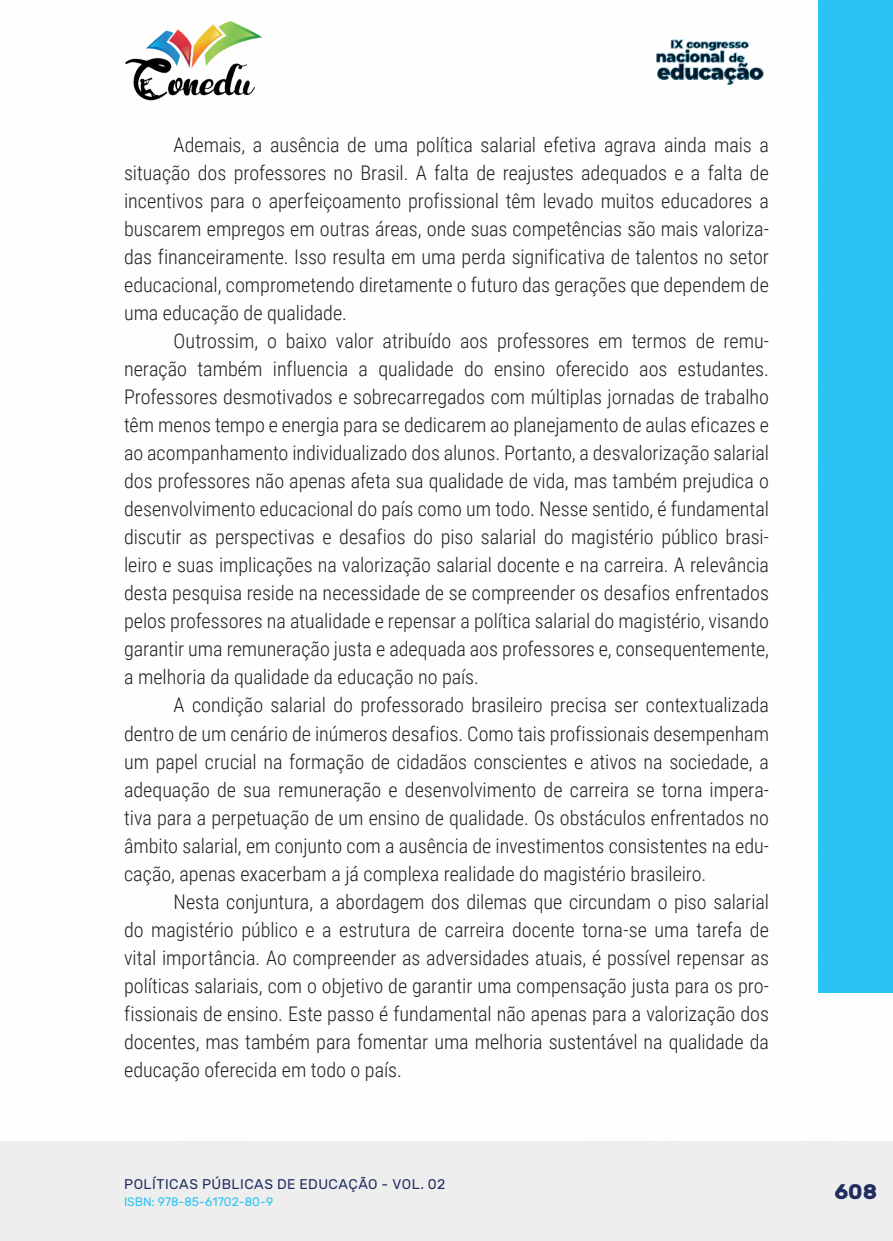
<style>
.page{position:relative;width:893px;height:1241px;background:#fff}
.page>*{position:absolute;margin:0;border:0;box-sizing:border-box;transform-origin:0 0}
.t1{font:700 21px "Rubik";color:#202d5e}
._9_CORPO{font:300 20.12px/28px "Roboto Condensed";color:#231f20;text-align:justify}
.t2{font:14px "Rubik";letter-spacing:.035em;color:#202d5e}
.t3{font:12.25px "Rubik";color:#29c4f3}
</style>
<div class="page">
<div style="left:0;top:1141px;width:893px;height:99px;background:#eeeeef"></div>
<div style="left:819px;top:0;width:74px;height:992px;background:#29c4f3"></div>
<img style="left:125px;top:20px;width:137px;height:81px">
<img style="left:656px;top:39px;width:108px;height:46px">
<p class="_9_CORPO" style="left:124px;top:130px;width:646px;text-indent:50px">Ademais, a ausência de uma política salarial efetiva agrava ainda mais a situação dos professores no Brasil. A falta de reajustes adequados e a falta de incentivos para o aperfeiçoamento profissional têm levado muitos educadores a buscarem empregos em outras áreas, onde suas competências são mais valoriza&shy;das financeiramente. Isso resulta em uma perda significativa de talentos no setor educacional, comprometendo diretamente o futuro das gerações que dependem de uma educação de qualidade.</p>
<p class="_9_CORPO" style="left:124px;top:326px;width:646px;text-indent:50px">Outrossim, o baixo valor atribuído aos professores em termos de remu&shy;neração também influencia a qualidade do ensino oferecido aos estudantes.<br>Professores desmotivados e sobrecarregados com múltiplas jornadas de trabalho têm menos tempo e energia para se dedicarem ao planejamento de aulas eficazes e ao acompanhamento individualizado dos alunos. Portanto, a desvalorização salarial dos professores não apenas afeta sua qualidade de vida, mas também prejudica o desenvolvimento educacional do país como um todo. Nesse sentido, é fundamental discutir as perspectivas e desafios do piso salarial do magistério público brasi&shy;leiro e suas implicações na valorização salarial docente e na carreira. A relevância desta pesquisa reside na necessidade de se compreender os desafios enfrentados pelos professores na atualidade e repensar a política salarial do magistério, visando garantir uma remuneração justa e adequada aos professores e, consequentemente, a melhoria da qualidade da educação no país.</p>
<p class="_9_CORPO" style="left:124px;top:690px;width:646px;text-indent:50px">A condição salarial do professorado brasileiro precisa ser contextualizada dentro de um cenário de inúmeros desafios. Como tais profissionais desempenham um papel crucial na formação de cidadãos conscientes e ativos na sociedade, a adequação de sua remuneração e desenvolvimento de carreira se torna impera&shy;tiva para a perpetuação de um ensino de qualidade. Os obstáculos enfrentados no âmbito salarial, em conjunto com a ausência de investimentos consistentes na edu&shy;cação, apenas exacerbam a já complexa realidade do magistério brasileiro.</p>
<p class="_9_CORPO" style="left:124px;top:886px;width:646px;text-indent:50px">Nesta conjuntura, a abordagem dos dilemas que circundam o piso salarial do magistério público e a estrutura de carreira docente torna-se uma tarefa de vital importância. Ao compreender as adversidades atuais, é possível repensar as políticas salariais, com o objetivo de garantir uma compensação justa para os pro&shy;fissionais de ensino. Este passo é fundamental não apenas para a valorização dos docentes, mas também para fomentar uma melhoria sustentável na qualidade da educação oferecida em todo o país.</p>
<p class="t2" style="left:124px;top:1175px;width:323px">POLÍTICAS PÚBLICAS DE EDUCAÇÃO - VOL. 02</p>
<p class="t3" style="left:124px;top:1194px;width:151px">ISBN: 978-85-61702-80-9</p>
<p class="t1" style="left:834px;top:1179px;width:44px">608</p>
</div>
